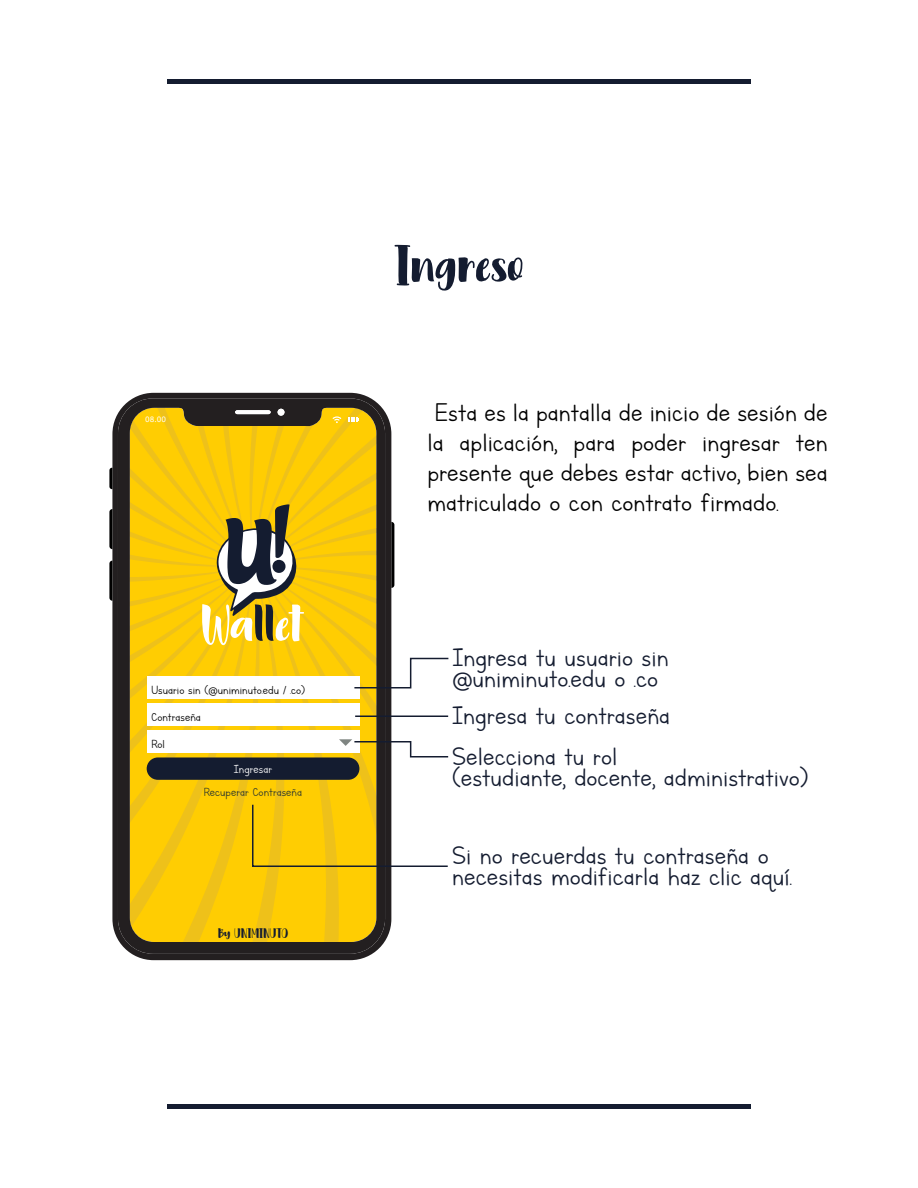
<style>
.page{position:relative;width:918px;height:1188px;background:#fff}
.page>*{position:absolute;margin:0;border:0;box-sizing:border-box;transform-origin:0 0}
.t1{font:60px "Pink Diary Personal Use";color:#141c30}
.t2{font:30px/36.8px "Lettersfor Learners";color:#141c30}
.t3{font:30px/30px "Lettersfor Learners";color:#000;text-align:justify}
.t4{font:14.4px "Pink Diary Personal Use";color:#141c30}
.t5{font:13.8px/27px "Lettersfor Learners";color:#000}
.t6{font:13.8px "Lettersfor Learners";color:#2a352f}
.t7{font:13.8px "Lettersfor Learners";color:#fff}
.t8{font:7.65px "A Bee Zee";color:#fff}
</style>
<div class="page">
<hr style="left:167px;top:80px;width:584px;height:4px;background:#141c30">
<hr style="left:167px;top:1104px;width:584px;height:4px;background:#141c30">
<svg style="left:112px;top:393px;width:279px;height:567px;background:#3d3a3b"></svg>
<svg style="left:109px;top:468px;width:3px;height:21px"></svg>
<svg style="left:391px;top:522px;width:3px;height:66px"></svg>
<svg style="left:109px;top:509px;width:3px;height:40px"></svg>
<svg style="left:109px;top:561px;width:3px;height:40px"></svg>
<svg style="left:118px;top:398px;width:267px;height:556px;background:#d0af2d"></svg>
<div style="left:278px;top:409px;width:6px;height:7px;background:#fff;border-radius:50%"></div>
<hr style="left:235px;top:410px;width:36px;height:4px;background:#fff;border-radius:2px">
<svg style="left:348px;top:418px;width:11px;height:4px"></svg>
<svg style="left:333px;top:416px;width:8px;height:7px"></svg>
<svg style="left:353px;top:657px;width:96px;height:32px"></svg>
<hr style="left:355px;top:716px;width:93px;height:1px;background:#141c30">
<svg style="left:339px;top:739px;width:110px;height:19px"></svg>
<svg style="left:251px;top:803px;width:197px;height:65px"></svg>
<p class="t8" style="left:145px;top:415px;width:22px">08.00</p>
<p class="t5" style="left:151px;top:676px;width:155px">Usuario sin (@uniminuto.edu / .co)<br>Contraseña</p>
<p class="t5" style="left:151px;top:730px;width:15px">Rol</p>
<p class="t7" style="left:234px;top:761px;width:40px">Ingresar</p>
<p class="t6" style="left:204px;top:785px;width:100px">Recuperar Contraseña</p>
<p class="t4" style="left:218px;top:926px;width:72px">By UNIMINUTO</p>
<h1 class="t1" style="left:394px;top:238px;width:131px">Ingreso</h1>
<p class="t3" style="left:427px;top:397px;width:402px">Esta es la pantalla de inicio de sesión de la aplicación, para poder ingresar ten presente que debes estar activo, bien sea matriculado o con contrato firmado.</p>
<p class="t2" style="left:452px;top:639px;width:218px">Ingresa tu usuario sin</p>
<p class="t2" style="left:452px;top:660px;width:220px">@uniminuto.edu o .co<br>Ingresa tu contraseña</p>
<p class="t2" style="left:452px;top:737px;width:167px">Selecciona tu rol</p>
<p class="t2" style="left:452px;top:758px;width:358px">(estudiante, docente, administrativo)</p>
<p class="t2" style="left:452px;top:836px;width:318px">Si no recuerdas tu contraseña o</p>
<p class="t2" style="left:452px;top:857px;width:341px">necesitas modificarla haz clic aquí.</p>
</div>
